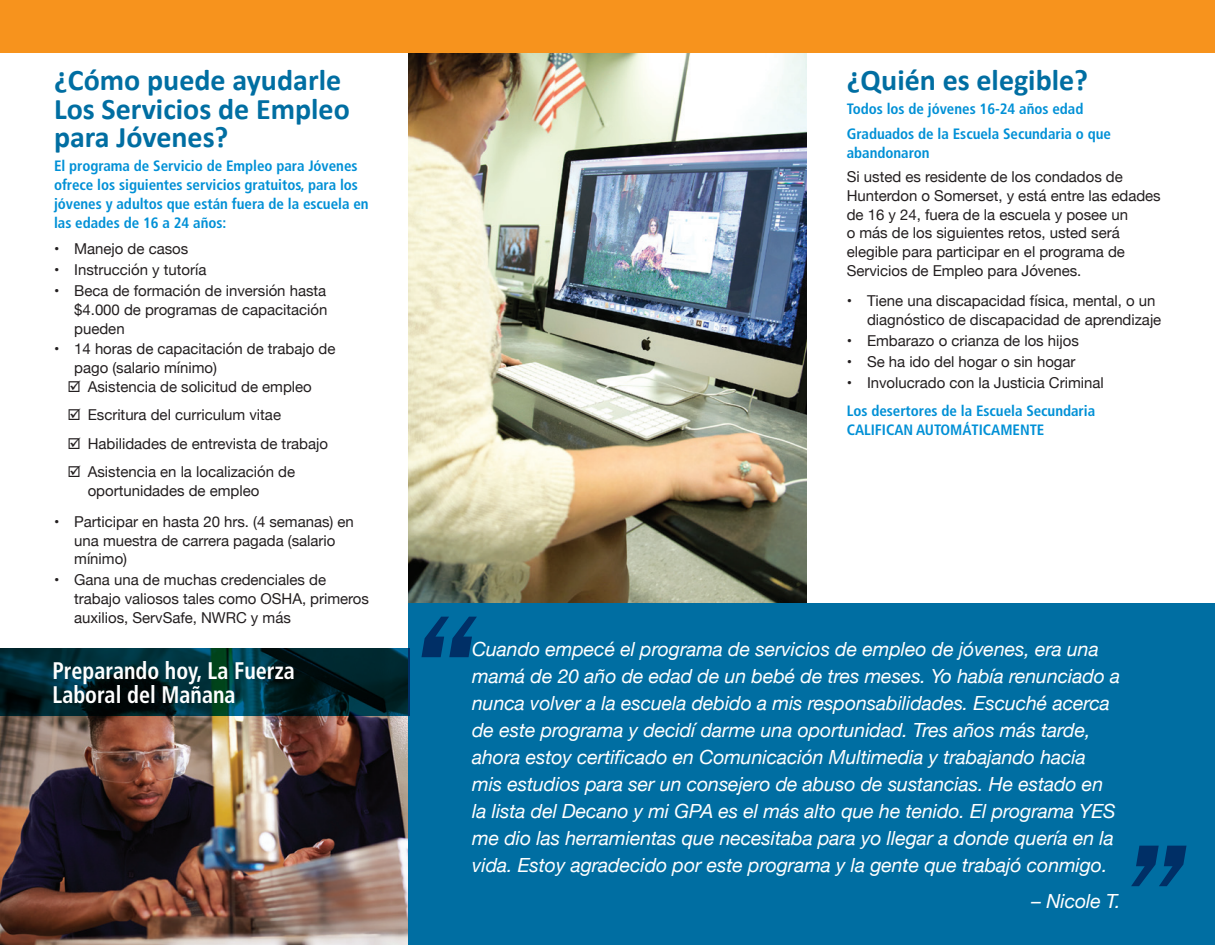
<style>
.page{position:relative;width:1215px;height:945px;background:#fff}
.page>*{position:absolute;margin:0;border:0;box-sizing:border-box;transform-origin:0 0}
.Headers{font:700 30px/28.5px "Calibri";color:#006ea2}
.Headers-2{font:700 condensed 24px/24px "Frutiger";color:#fff;scale:.92 1}
.Testimonial{font:italic 19.5px/27px "Helvetica Neue";letter-spacing:-.005em;color:#fff}
.Body_Text{font:15px/18.8px "Helvetica Neue";color:#231f20}
.Subheaders{font:700 condensed 15px/18.8px "Frutiger";color:#0090d6}
</style>
<div class="page">
<img style="left:0;top:716px;width:409px;height:229px">
<img style="left:409px;top:52px;width:397px;height:551px">
<div style="left:409px;top:603px;width:806px;height:342px;background:#006ea2"></div>
<svg style="left:1131px;top:846px;width:56px;height:40px"></svg>
<svg style="left:421px;top:617px;width:56px;height:40px"></svg>
<div style="left:0;top:0;width:1215px;height:52px;background:#f7931d"></div>
<svg style="left:0;top:648px;width:410px;height:68px;background:#00272e"></svg>
<p class="Headers" style="left:54px;top:65px;width:297px">¿Cómo puede ayudarle<br>Los Servicios de Empleo para Jóvenes?</p>
<p class="Subheaders" style="left:54px;top:157px;width:316px">El programa de Servicio de Empleo para Jóvenes ofrece los siguientes servicios gratuitos, para los jóvenes y adultos que están fuera de la escuela en las edades de 16 a 24 años:</p>
<p class="Body_Text" style="left:54px;top:240px;width:136px">• Manejo de casos</p>
<p class="Body_Text" style="left:54px;top:261px;width:154px">• Instrucción y tutoría</p>
<p class="Body_Text" style="left:74px;top:282px;width:255px;text-align:justify;text-indent:-20px">• Beca de formación de inversión hasta $4.000 de programas de capacitación pueden</p>
<p class="Body_Text" style="left:74px;top:341px;width:263px;text-indent:-20px">• 14 horas de capacitación de trabajo de pago (salario mínimo)</p>
<p class="Body_Text" style="left:88px;top:378px;width:226px">Asistencia de solicitud de empleo</p>
<p class="Body_Text" style="left:88px;top:407px;width:195px">Escritura del curriculum vitae</p>
<p class="Body_Text" style="left:88px;top:435px;width:242px">Habilidades de entrevista de trabajo</p>
<p class="Body_Text" style="left:88px;top:464px;width:209px">Asistencia en la localización de oportunidades de empleo</p>
<p class="Body_Text" style="left:74px;top:513px;width:281px;text-indent:-20px">• Participar en hasta 20 hrs. (4 semanas) en una muestra de carrera pagada (salario mínimo)</p>
<p class="Body_Text" style="left:74px;top:571px;width:296px;text-indent:-20px">• Gana una de muchas credenciales de trabajo valiosos tales como OSHA, primeros auxilios, ServSafe, NWRC y más</p>
<p class="Headers-2" style="left:53px;top:658px;width:265px">Preparando hoy, La Fuerza<br>Laboral del Mañana</p>
<p class="Headers" style="left:847px;top:65px;width:243px">¿Quién es elegible?</p>
<p class="Subheaders" style="left:847px;top:100px;width:238px">Todos los de jóvenes 16-24 años edad</p>
<p class="Subheaders" style="left:847px;top:124px;width:266px">Graduados de la Escuela Secundaria o que abandonaron</p>
<p class="Body_Text" style="left:847px;top:168px;width:316px">Si usted es residente de los condados de Hunterdon o Somerset, y está entre las edades de 16 y 24, fuera de la escuela y posee un<br>o más de los siguientes retos, usted será elegible para participar en el programa de Servicios de Empleo para Jóvenes.</p>
<p class="Body_Text" style="left:867px;top:293px;width:296px;text-indent:-20px">• Tiene una discapacidad física, mental, o un diagnóstico de discapacidad de aprendizaje</p>
<p class="Body_Text" style="left:847px;top:332px;width:234px">• Embarazo o crianza de los hijos</p>
<p class="Body_Text" style="left:847px;top:353px;width:230px">• Se ha ido del hogar o sin hogar</p>
<p class="Body_Text" style="left:847px;top:374px;width:259px">• Involucrado con la Justicia Criminal</p>
<p class="Subheaders" style="left:847px;top:402px;width:250px">Los desertores de la Escuela Secundaria<br>CALIFICAN AUTOMÁTICAMENTE</p>
<p class="Testimonial" style="left:472px;top:636px;width:650px">Cuando empecé el programa de servicios de empleo de jóvenes, era una mamá de 20 año de edad de un bebé de tres meses. Yo había renunciado a nunca volver a la escuela debido a mis responsabilidades. Escuché acerca de este programa y decidí darme una oportunidad. Tres años más tarde, ahora estoy certificado en Comunicación Multimedia y trabajando hacia mis estudios para ser un consejero de abuso de sustancias. He estado en la lista del Decano y mi GPA es el más alto que he tenido. El programa YES me dio las herramientas que necesitaba para yo llegar a donde quería en la vida. Estoy agradecido por este programa y la gente que trabajó conmigo.</p>
<p class="Testimonial" style="left:1032px;top:889px;width:90px">– Nicole T.</p>
</div>
